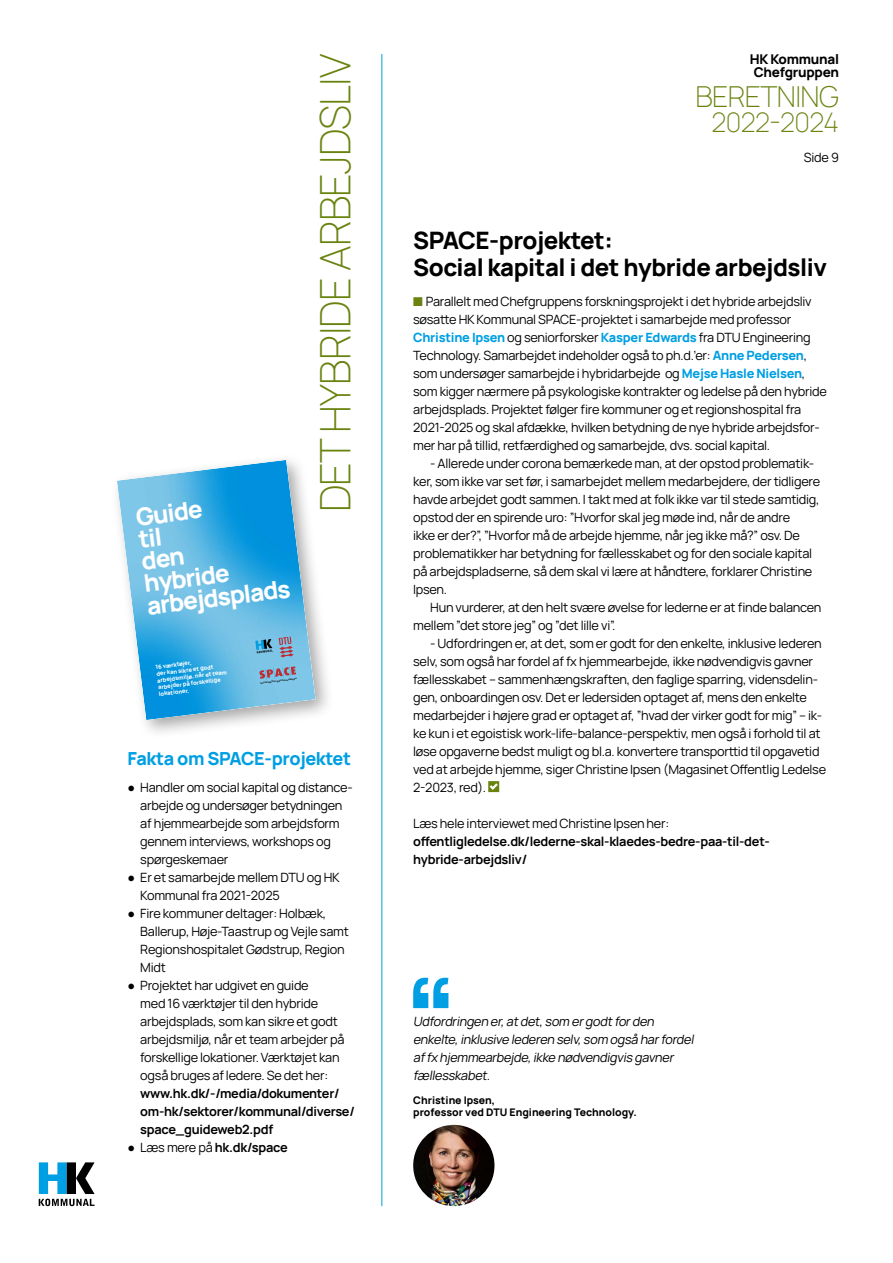
<style>
.page{position:relative;width:893px;height:1263px;background:#fff}
.page>*{position:absolute;margin:0;border:0;box-sizing:border-box;transform-origin:0 0}
.t1{font:200 42px "Manrope";letter-spacing:-.02em;color:#6a8310}
.t2{font:200 28.8px "Manrope";letter-spacing:-.02em;color:#6a8310}
.t3{font:200 26.85px "Manrope";letter-spacing:-.02em;color:#6a8310}
.t4{font:800 24.3px/22.4px "Manrope";color:#fff}
.t5{font:800 24px/27px "Manrope";letter-spacing:-.02em;color:#000}
.t6{font:800 18px "Manrope";letter-spacing:-.02em;color:#009fe3}
.t7{font:800 13.5px/13.5px "Manrope";letter-spacing:-.02em;color:#000}
.t8{font:12.75px/18px "Manrope";letter-spacing:-.02em;color:#000}
.t9{font:700 12.75px/18px "Manrope";letter-spacing:-.02em;color:#000}
.t10{font:italic 12.75px/18px "Manrope";color:#000}
.t11{font:800 10.5px/12px "Manrope";color:#000}
.t12{font:800 5.7px/6.8px "Manrope";color:#fff}
.t13{font:700 2.25px "Manrope";color:#000}
.s1{font-family:"Verdana"}
.s2{font-family:"Verdana";font-weight:400}
.s3{font-weight:400}
.s4{color:#6a8310}
.s5{font-weight:800;color:#009fe3}
</style>
<div class="page">
<svg style="left:39px;top:1162px;width:56px;height:44px"></svg>
<svg style="left:488px;top:781px;width:11px;height:11px"></svg>
<hr style="left:381px;top:54px;width:1px;height:1152px;background:#009fe3">
<svg style="left:413px;top:977px;width:35px;height:31px"></svg>
<img style="left:413px;top:1125px;width:81px;height:81px;border-radius:41px">
<div style="left:110px;top:453px;width:225px;height:287px;background:#000;opacity:.35"></div>
<img style="left:117px;top:460px;width:199px;height:260px">
<svg style="left:279px;top:636px;width:15px;height:21px"></svg>
<svg style="left:255px;top:639px;width:18px;height:14px"></svg>
<svg style="left:259px;top:665px;width:37px;height:15px"></svg>
<h3 class="t4" style="left:135px;top:505px;width:146px;rotate:-7deg">Guide<br>til<br>den<br>hybride arbejdsplads</h3>
<p class="t12" style="left:155px;top:663px;width:72px;rotate:-7deg">16 værktøjer,<br>der kan sikre et godt arbejdsmiljø, når et team arbejder på forskellige lokationer.</p>
<p class="t13" style="left:260px;top:681px;width:38px;rotate:-7deg">Social kapital og distancearbejde</p>
<h1 class="t1" style="left:306px;top:512px;width:460px;rotate:-90deg">DET HYBRIDE ARBEJDSLIV</h1>
<h3 class="t6" style="left:128px;top:746px;width:225px">Fakta om SPACE-projektet</h3>
<p class="t8" style="left:140px;top:778px;width:214px;text-indent:-13px"><span class="s1">●</span> Handler om social kapital og distance&shy;arbejde og undersøger betydningen af hjemmearbejde som arbejdsform gennem interviews, workshops og spørgeskemaer</p>
<p class="t8" style="left:140px;top:868px;width:201px;text-indent:-13px"><span class="s1">●</span> Er et samarbejde mellem DTU og HK<br>Kommunal fra 2021-2025</p>
<p class="t8" style="left:140px;top:904px;width:210px;text-indent:-13px"><span class="s1">●</span> Fire kommuner deltager: Holbæk,<br>Ballerup, Høje-Taastrup og Vejle samt<br>Regionshospitalet Gødstrup, Region<br>Midt</p>
<p class="t8" style="left:140px;top:976px;width:206px;text-indent:-13px"><span class="s1">●</span> Projektet har udgivet en guide<br>med 16 værktøjer til den hybride arbejdsplads, som kan sikre et godt arbejdsmiljø, når et team arbejder på forskellige lokationer. Værktøjet kan også bruges af ledere. Se det her:</p>
<p class="t9" style="left:140px;top:1084px;width:216px">www.hk.dk/-/media/dokumenter/ om-hk/sektorer/kommunal/diverse/ space_guideweb2.pdf</p>
<p class="t9" style="left:128px;top:1138px;width:162px"><span class="s2">●</span> <span class="s3">Læs mere på</span> hk.dk/space</p>
<p class="t7" style="left:750px;top:51px;width:91px">HK Kommunal<br>Chefgruppen</p>
<h2 class="t2" style="left:695px;top:76px;width:145px">BERETNING</h2>
<h3 class="t3" style="left:711px;top:104px;width:129px">2022-2024</h3>
<p class="t8" style="left:804px;top:148px;width:36px">Side 9</p>
<h3 class="t5" style="left:413px;top:226px;width:415px">SPACE-projektet:<br>Social kapital i det hybride arbejdsliv</h3>
<p class="t8" style="left:413px;top:292px;width:415px"><span class="s4">■</span> Parallelt med Chefgruppens forskningsprojekt i det hybride arbejdsliv søsatte HK Kommunal SPACE-projektet i samarbejde med professor <span class="s5">Christine Ipsen</span> og seniorforsker <span class="s5">Kasper Edwards</span> fra DTU Engineering Technology. Samarbejdet indeholder også to ph.d.’er: <span class="s5">Anne Pedersen</span>, som undersøger samarbejde i hybridarbejde og <span class="s5">Mejse Hasle Nielsen</span>, som kigger nærmere på psykologiske kontrakter og ledelse på den hybride arbejdsplads. Projektet følger fire kommuner og et regionshospital fra 2021-2025 og skal afdække, hvilken betydning de nye hybride arbejdsfor&shy;mer har på tillid, retfærdighed og samarbejde, dvs. social kapital.</p>
<p class="t8" style="left:413px;top:454px;width:408px;text-indent:17px">- Allerede under corona bemærkede man, at der opstod problematik&shy;ker, som ikke var set før, i samarbejdet mellem medarbejdere, der tidligere havde arbejdet godt sammen. I takt med at folk ikke var til stede samtidig, opstod der en spirende uro: ”Hvorfor skal jeg møde ind, når de andre<br>ikke er der?”, ”Hvorfor må de arbejde hjemme, når jeg ikke må?” osv. De problematikker har betydning for fællesskabet og for den sociale kapital på arbejdspladserne, så dem skal vi lære at håndtere, forklarer Christine Ipsen.</p>
<p class="t8" style="left:413px;top:598px;width:410px;text-indent:17px">Hun vurderer, at den helt svære øvelse for lederne er at finde balancen mellem ”det store jeg” og ”det lille vi”.</p>
<p class="t8" style="left:413px;top:634px;width:414px;text-indent:17px">- Udfordringen er, at det, som er godt for den enkelte, inklusive lederen selv, som også har fordel af fx hjemmearbejde, ikke nødvendigvis gavner fællesskabet – sammenhængskraften, den faglige sparring, vidensdelin&shy;gen, onboardingen osv. Det er ledersiden optaget af, mens den enkelte medarbejder i højere grad er optaget af, ”hvad der virker godt for mig” – ik&shy;ke kun i et egoistisk work-life-balance-perspektiv, men også i forhold til at løse opgaverne bedst muligt og bl.a. konvertere transporttid til opgavetid ved at arbejde hjemme, siger Christine Ipsen (Magasinet Offentlig Ledelse 2-2023, red).</p>
<p class="t8" style="left:413px;top:814px;width:258px">Læs hele interviewet med Christine Ipsen her:</p>
<p class="t9" style="left:413px;top:832px;width:358px">offentligledelse.dk/lederne-skal-klaedes-bedre-paa-til-det&shy;hybride-arbejdsliv/</p>
<p class="t10" style="left:413px;top:1012px;width:285px">Udfordringen er,atdet,som ergodtforden enkelte,inklusive lederen selv,som også harfordel affx hjemmearbejde,ikke nødvendigvis gavner fællesskabet.</p>
<p class="t11" style="left:413px;top:1094px;width:225px">Christine Ipsen,<br>professor ved DTU Engineering Technology.</p>
</div>
